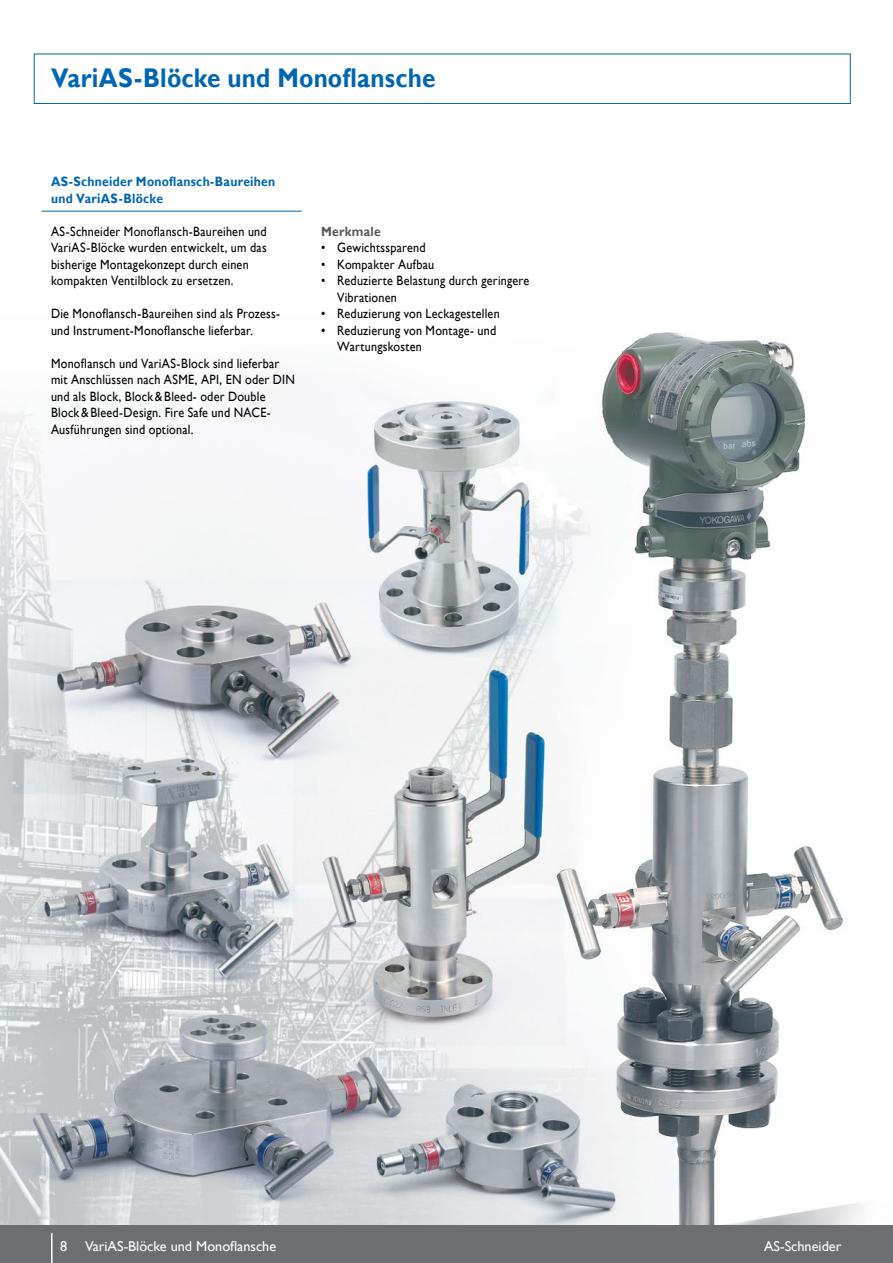
<style>
.page{position:relative;width:893px;height:1263px;background:#fff}
.page>*{position:absolute;margin:0;border:0;box-sizing:border-box;transform-origin:0 0}
.t1{font:700 27px "Gill Alt One";letter-spacing:.005em;color:#0066b3;scale:.9 1}
.t2{font:14.25px "Gill Alt One";color:#fff}
.t3{font:13.5px/16.5px "Gill Alt One";letter-spacing:.02em;color:#000;scale:.9 1}
.t4{font:700 13.5px/16.5px "Gill Alt One";letter-spacing:.02em;color:#0066b3;scale:.9 1}
.t5{font:700 13.5px "Gill Alt One";letter-spacing:.025em;color:#58595b;scale:.9 1}
</style>
<div class="page">
<img style="left:0;top:53px;width:862px;height:1172px">
<hr style="left:41px;top:211px;width:261px;height:1px;background:#0066b3">
<div style="left:34px;top:54px;width:816px;height:50px;border:1px solid #0066b3"></div>
<div style="left:0;top:1225px;width:893px;height:38px;background:#6d6e71"></div>
<hr style="left:51px;top:1233px;width:2px;height:30px;background:#fff">
<h1 class="t1" style="left:51px;top:62px;width:429px">VariAS-Blöcke und Monoflansche</h1>
<p class="t4" style="left:51px;top:173px;width:251px">AS-Schneider Monoflansch-Baureihen und VariAS-Blöcke</p>
<p class="t3" style="left:51px;top:223px;width:241px">AS-Schneider Monoflansch-Baureihen und VariAS-Blöcke wurden entwickelt, um das bisherige Montagekonzept durch einen kompakten Ventilblock zu ersetzen.</p>
<p class="t3" style="left:51px;top:305px;width:256px">Die Monoflansch-Baureihen sind als Prozess&shy;und Instrument-Monoflansche lieferbar.</p>
<p class="t3" style="left:51px;top:355px;width:273px">Monoflansch und VariAS-Block sind lieferbar mit Anschlüssen nach ASME, API, EN oder DIN und als Block, Block&amp;Bleed- oder Double Block&amp;Bleed-Design. Fire Safe und NACE-Ausführungen sind optional.</p>
<p class="t5" style="left:321px;top:223px;width:68px">Merkmale</p>
<p class="t3" style="left:321px;top:239px;width:118px">• Gewichtssparend</p>
<p class="t3" style="left:321px;top:256px;width:127px">• Kompakter Aufbau</p>
<p class="t3" style="left:337px;top:272px;width:215px;text-indent:-16px">• Reduzierte Belastung durch geringere<br>Vibrationen</p>
<p class="t3" style="left:321px;top:305px;width:200px">• Reduzierung von Leckagestellen</p>
<p class="t3" style="left:337px;top:322px;width:178px;text-indent:-16px">• Reduzierung von Montage- und<br>Wartungskosten</p>
<p class="t2" style="left:60px;top:1237px;width:217px">8 VariAS-Blöcke und Monoflansche</p>
<p class="t2" style="left:764px;top:1237px;width:79px">AS-Schneider</p>
</div>
